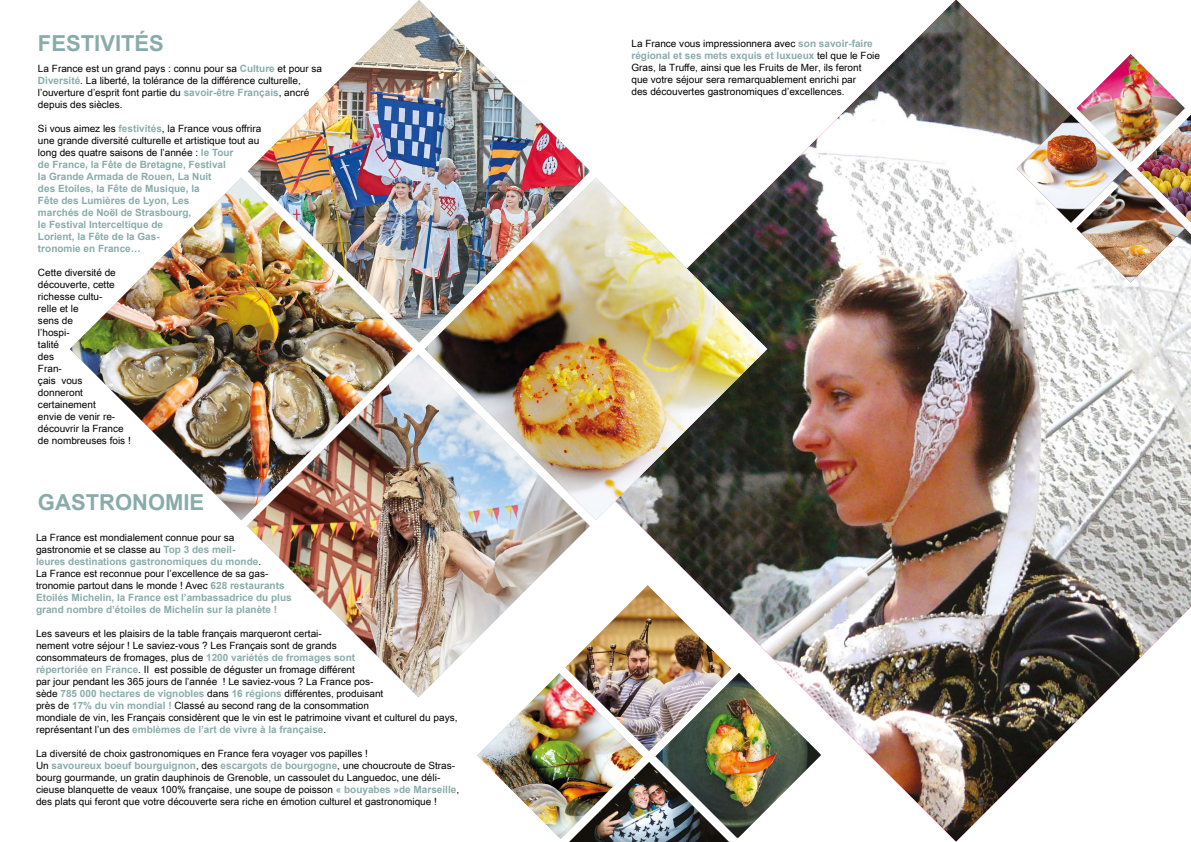
<style>
.page{position:relative;width:1191px;height:842px;background:#fff}
.page>*{position:absolute;margin:0;border:0;box-sizing:border-box;transform-origin:0 0}
.t1{font:700 22px "Arial";color:#89acab}
.t2{font:10px/12px "Arial Unicode MS";color:#000}
.t3{font:700 10px/12px "Arial";color:#89acab}
.s1{font-family:"Arial";font-weight:700;color:#89acab}
.s2{font-family:"Arial Unicode MS";font-weight:400;color:#000}
</style>
<div class="page">
<img style="left:70px;top:178px;width:342px;height:342px">
<img style="left:248px;top:0;width:287px;height:343px">
<img style="left:247px;top:356px;width:288px;height:340px">
<img style="left:535px;top:0;width:656px;height:841px">
<img style="left:428px;top:178px;width:339px;height:342px">
<img style="left:477px;top:585px;width:344px;height:256px">
<img style="left:569px;top:762px;width:160px;height:80px">
<img style="left:1016px;top:54px;width:175px;height:229px">
<img style="left:1076px;top:174px;width:108px;height:109px">
<h1 class="t1" style="left:38px;top:28px;width:127px">FESTIVITÉS</h1>
<p class="t2" style="left:38px;top:62px;width:286px">La France est un grand pays : connu pour sa <span class="s1">Culture</span> et pour sa <span class="s1">Diversité</span>. La liberté, la tolérance de la différence culturelle, l’ouverture d’esprit font partie du <span class="s1">savoir-être Français</span>, ancré depuis des siècles.</p>
<p class="t2" style="left:38px;top:122px;width:225px">Si vous aimez les <span class="s1">festivités</span>, la France vous offrira une grande diversité culturelle et artistique tout au long des quatre saisons de l’année : <span class="s1">le Tour</span></p>
<p class="t3" style="left:38px;top:159px;width:189px">de France, la Fête de Bretagne, Festival la Grande Armada de Rouen, La Nuit des Etoiles, la Fête de Musique, la<br>Fête des Lumières de Lyon, Les marchés de Noël de Strasbourg,<br>le Festival Interceltique de<br>Lorient, la Fête de la Gas-<br>tronomie en France…</p>
<p class="t2" style="left:38px;top:266px;width:94px">Cette diversité de découverte, cette richesse cultu-<br>relle et le<br>sens de<br>l’hospi-<br>talité<br>des<br>Fran-<br>çais vous<br>donneront certainement<br>envie de venir re&shy;découvrir la France de nombreuses fois !</p>
<h1 class="t1" style="left:38px;top:488px;width:168px">GASTRONOMIE</h1>
<p class="t2" style="left:36px;top:531px;width:201px">La France est mondialement connue pour sa gastronomie et se classe au <span class="s1">Top 3 des meil-</span></p>
<p class="t3" style="left:36px;top:556px;width:227px">leures destinations gastronomiques du monde<span class="s2">.</span></p>
<p class="t2" style="left:36px;top:567px;width:250px">La France est reconnue pour l’excellence de sa gas&shy;tronomie partout dans le monde ! Avec <span class="s1">628 restaurants</span></p>
<p class="t3" style="left:36px;top:592px;width:257px">Etoilés Michelin, la France est l’ambassadrice du plus grand nombre d’étoiles de Michelin sur la planète !</p>
<p class="t2" style="left:36px;top:627px;width:339px">Les saveurs et les plaisirs de la table français marqueront certai-<br>nement votre séjour ! Le saviez-vous ? Les Français sont de grands consommateurs de fromages, plus de <span class="s1">1200 variétés de fromages sont répertoriée en France</span>. Il est possible de déguster un fromage différent<br>par jour pendant les 365 jours de l’année ! Le saviez-vous ? La France pos-</p>
<p class="t3" style="left:36px;top:688px;width:349px"><span class="s2">sède</span> 785 000 hectares de vignobles <span class="s2">dans</span> 16 régions <span class="s2">différentes, produisant</span></p>
<p class="t2" style="left:36px;top:699px;width:423px">près de <span class="s1">17% du vin mondial !</span> Classé au second rang de la consommation<br>mondiale de vin, les Français considèrent que le vin est le patrimoine vivant et culturel du pays,</p>
<p class="t3" style="left:36px;top:724px;width:292px"><span class="s2">représentant l’un des</span> emblèmes de l’art de vivre à la française<span class="s2">.</span></p>
<p class="t2" style="left:36px;top:747px;width:333px">La diversité de choix gastronomiques en France fera voyager vos papilles !</p>
<p class="t3" style="left:36px;top:760px;width:420px"><span class="s2">Un</span> savoureux boeuf bourguignon<span class="s2">, des</span> escargots de bourgogne<span class="s2">, une choucroute de Stras-</span></p>
<p class="t2" style="left:36px;top:771px;width:425px">bourg gourmande, un gratin dauphinois de Grenoble, un cassoulet du Languedoc, une déli&shy;cieuse blanquette de veaux 100% française, une soupe de poisson <span class="s1">« bouyabes »de Marseille</span>, des plats qui feront que votre découverte sera riche en émotion culturel et gastronomique !</p>
<p class="t2" style="left:631px;top:37px;width:243px">La France vous impressionnera avec <span class="s1">son savoir-faire</span></p>
<p class="t3" style="left:631px;top:50px;width:250px">régional et ses mets exquis et luxueux <span class="s2">tel que le Foie</span></p>
<p class="t2" style="left:631px;top:61px;width:231px">Gras, la Truffe, ainsi que les Fruits de Mer, ils feront que votre séjour sera remarquablement enrichi par des découvertes gastronomiques d’excellences.</p>
</div>
